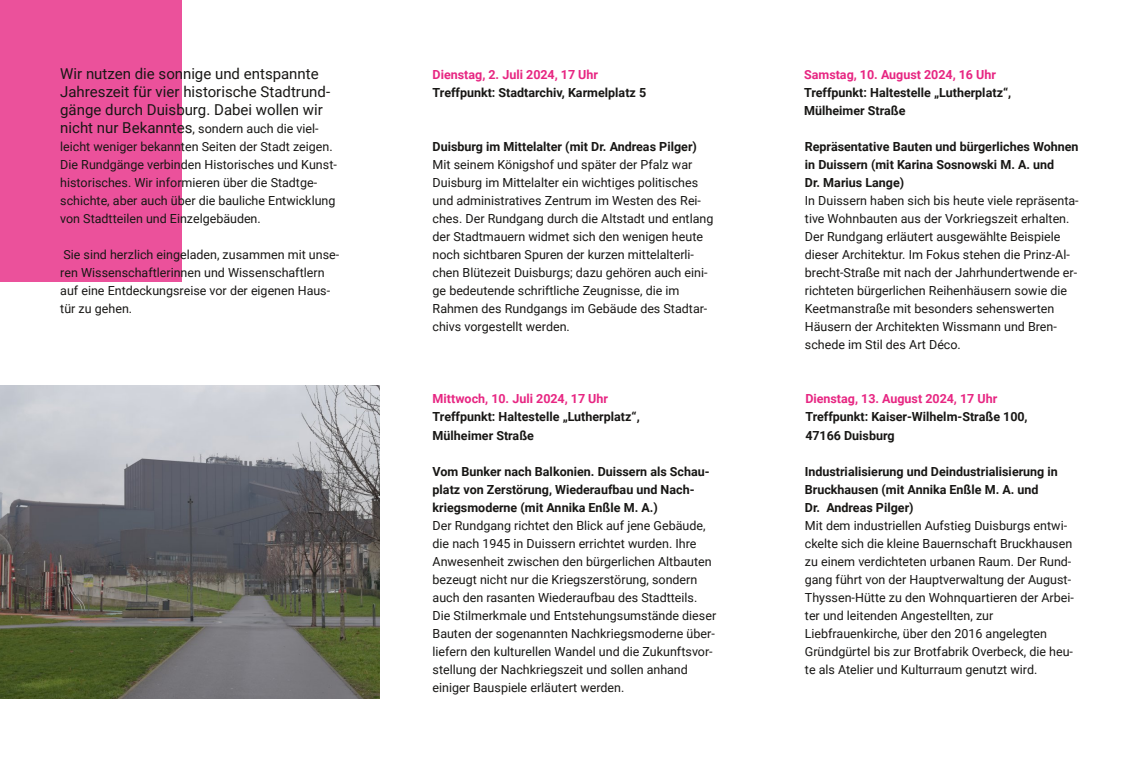
<style>
.page{position:relative;width:1124px;height:759px;background:#fff}
.page>*{position:absolute;margin:0;border:0;box-sizing:border-box;transform-origin:0 0}
.t1{font:15px/18px "Roboto";color:#181715}
.t2{font:12.5px/18px "Roboto";color:#181715}
.t3{font:700 12.5px/18px "Roboto";color:#181715}
.t4{font:700 12.5px "Roboto";color:#e72682}
.s1{font-size:15px}
</style>
<div class="page">
<div style="left:0;top:0;width:181px;height:281px;background:#eb519b"></div>
<img style="left:0;top:385px;width:379px;height:313px">
<p class="t1" style="left:60px;top:65px;width:271px">Wir nutzen die sonnige und entspannte<br>Jahreszeit für vier historische Stadtrund‐ gänge durch Duisburg. Dabei wollen wir</p>
<p class="t2" style="left:60px;top:120px;width:278px"><span class="s1">nicht nur Bekanntes</span>, sondern auch die viel‐ leicht weniger bekannten Seiten der Stadt zeigen.<br>Die Rundgänge verbinden Historisches und Kunst‐ historisches. Wir informieren über die Stadtge‐ schichte, aber auch über die bauliche Entwicklung von Stadtteilen und Einzelgebäuden.</p>
<p class="t2" style="left:60px;top:246px;width:280px">Sie sind herzlich eingeladen, zusammen mit unse‐ ren Wissenschaftlerinnen und Wissenschaftlern auf eine Entdeckungsreise vor der eigenen Haus‐ tür zu gehen.</p>
<p class="t4" style="left:432px;top:67px;width:167px">Dienstag, 2. Juli 2024, 17 Uhr</p>
<p class="t3" style="left:432px;top:84px;width:215px">Treffpunkt: Stadtarchiv, Karmelplatz 5</p>
<p class="t3" style="left:432px;top:138px;width:266px">Duisburg im Mittelalter (mit Dr. Andreas Pilger)</p>
<p class="t2" style="left:432px;top:156px;width:282px">Mit seinem Königshof und später der Pfalz war Duisburg im Mittelalter ein wichtiges politisches und administratives Zentrum im Westen des Rei‐ ches. Der Rundgang durch die Altstadt und entlang der Stadtmauern widmet sich den wenigen heute noch sichtbaren Spuren der kurzen mittelalterli‐ chen Blütezeit Duisburgs; dazu gehören auch eini‐ ge bedeutende schriftliche Zeugnisse, die im Rahmen des Rundgangs im Gebäude des Stadtar‐ chivs vorgestellt werden.</p>
<p class="t4" style="left:432px;top:391px;width:177px">Mittwoch, 10. Juli 2024, 17 Uhr</p>
<p class="t3" style="left:432px;top:408px;width:209px">Treffpunkt: Haltestelle „Lutherplatz“,<br>Mülheimer Straße</p>
<p class="t3" style="left:432px;top:462px;width:278px">Vom Bunker nach Balkonien. Duissern als Schau‐ platz von Zerstörung, Wiederaufbau und Nach‐ kriegsmoderne (mit Annika Enßle M. A.)</p>
<p class="t2" style="left:432px;top:516px;width:285px">Der Rundgang richtet den Blick auf jene Gebäude, die nach 1945 in Duissern errichtet wurden. Ihre Anwesenheit zwischen den bürgerlichen Altbauten bezeugt nicht nur die Kriegszerstörung, sondern auch den rasanten Wiederaufbau des Stadtteils.<br>Die Stilmerkmale und Entstehungsumstände dieser Bauten der sogenannten Nachkriegsmoderne über‐ liefern den kulturellen Wandel und die Zukunftsvor‐ stellung der Nachkriegszeit und sollen anhand einiger Bauspiele erläutert werden.</p>
<p class="t4" style="left:804px;top:67px;width:193px">Samstag, 10. August 2024, 16 Uhr</p>
<p class="t3" style="left:804px;top:84px;width:209px">Treffpunkt: Haltestelle „Lutherplatz“,<br>Mülheimer Straße</p>
<p class="t3" style="left:804px;top:138px;width:275px">Repräsentative Bauten und bürgerliches Wohnen in Duissern (mit Karina Sosnowski M. A. und<br>Dr. Marius Lange)</p>
<p class="t2" style="left:804px;top:192px;width:275px">In Duissern haben sich bis heute viele repräsenta‐ tive Wohnbauten aus der Vorkriegszeit erhalten.<br>Der Rundgang erläutert ausgewählte Beispiele dieser Architektur. Im Fokus stehen die Prinz-Al‐ brecht-Straße mit nach der Jahrhundertwende er‐ richteten bürgerlichen Reihenhäusern sowie die Keetmanstraße mit besonders sehenswerten Häusern der Architekten Wissmann und Bren‐ schede im Stil des Art Déco.</p>
<p class="t4" style="left:805px;top:391px;width:193px">Dienstag, 13. August 2024, 17 Uhr</p>
<p class="t3" style="left:805px;top:408px;width:224px">Treffpunkt: Kaiser-Wilhelm-Straße 100,<br>47166 Duisburg</p>
<p class="t3" style="left:804px;top:462px;width:254px">Industrialisierung und Deindustrialisierung in<br>Bruckhausen (mit Annika Enßle M. A. und<br>Dr. Andreas Pilger)</p>
<p class="t2" style="left:804px;top:516px;width:270px">Mit dem industriellen Aufstieg Duisburgs entwi‐ ckelte sich die kleine Bauernschaft Bruckhausen zu einem verdichteten urbanen Raum. Der Rund‐ gang führt von der Hauptverwaltung der August-Thyssen-Hütte zu den Wohnquartieren der Arbei‐ ter und leitenden Angestellten, zur Liebfrauenkirche, über den 2016 angelegten Gründgürtel bis zur Brotfabrik Overbeck, die heu‐ te als Atelier und Kulturraum genutzt wird.</p>
</div>
